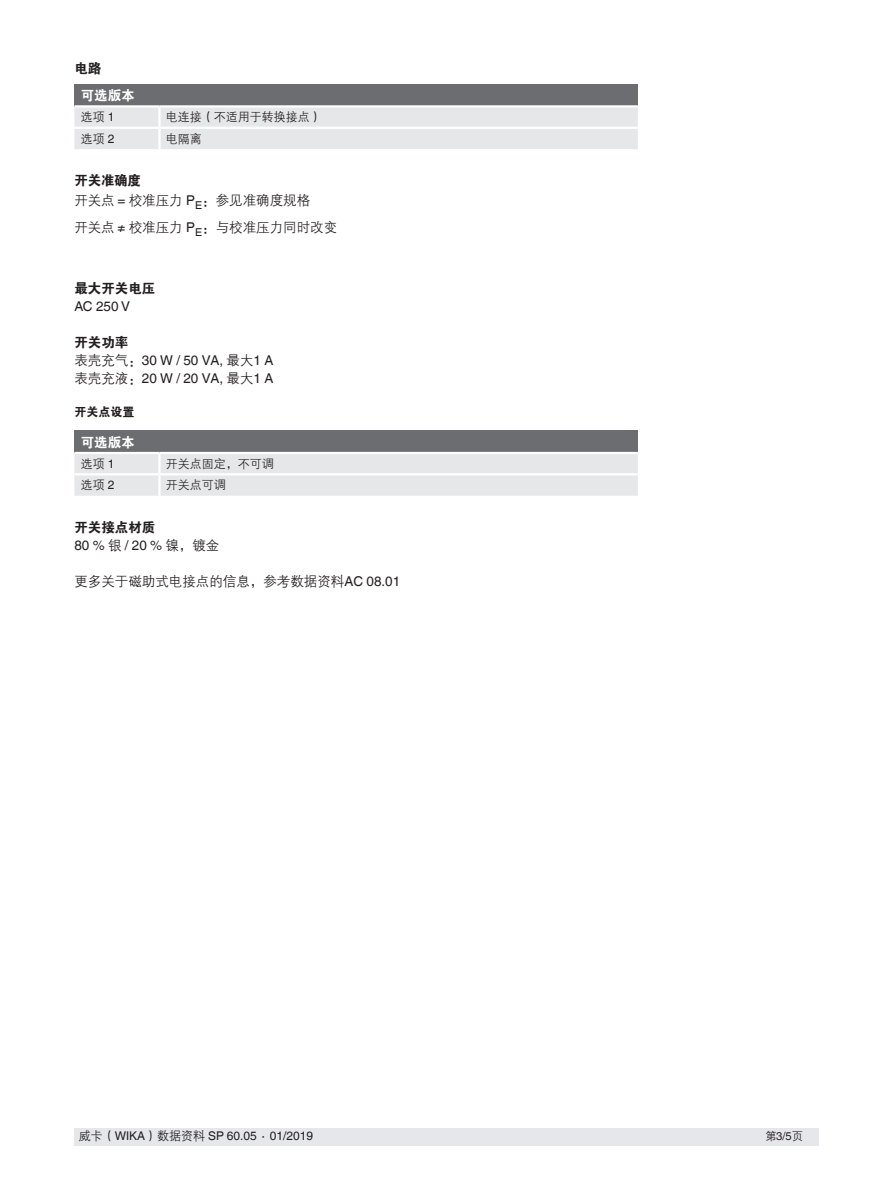
<style>
.page{position:relative;width:893px;height:1188px;background:#fff}
.page>*{position:absolute;margin:0;border:0;box-sizing:border-box;transform-origin:0 0}
.t1{font:13.5px/26.7px "FZZDXJW GB1 0";color:#231f20}
.t2{font:13.5px/18px "Helvetica World";color:#231f20}
.t3{font:13.5px "FZDHTJW GB1 0";color:#231f20}
.t4{font:13.5px "FZDHTJW GB1 0";color:#fff}
.t5{font:12px "FZZDXJW GB1 0";color:#231f20}
.t6{font:12px "Helvetica World";color:#231f20}
.t7{font:12px "FZDHTJW GB1 0";color:#231f20}
.t8{font:11.25px "Helvetica World";color:#231f20}
.s1{font-family:"Helvetica World"}
.s2{font-family:"FZZDXJW GB1 0"}
</style>
<div class="page">
<div style="left:74px;top:1128px;width:745px;height:17px;background:#e6e7e9"></div>
<div style="left:74px;top:84px;width:564px;height:22px;background:#6c6d70"></div>
<div style="left:74px;top:108px;width:564px;height:41px;background:#e6e7e9"></div>
<hr style="left:74px;top:105px;width:85px;height:3px;background:#fff">
<hr style="left:159px;top:105px;width:479px;height:3px;background:#fff">
<hr style="left:158px;top:108px;width:3px;height:19px;background:#fff">
<hr style="left:74px;top:127px;width:85px;height:2px;background:#fff">
<hr style="left:159px;top:127px;width:479px;height:2px;background:#fff">
<hr style="left:158px;top:129px;width:3px;height:20px;background:#fff">
<div style="left:74px;top:431px;width:564px;height:22px;background:#6c6d70"></div>
<div style="left:74px;top:454px;width:564px;height:42px;background:#e6e7e9"></div>
<hr style="left:74px;top:452px;width:85px;height:2px;background:#fff">
<hr style="left:159px;top:452px;width:479px;height:2px;background:#fff">
<hr style="left:158px;top:454px;width:3px;height:19px;background:#fff">
<hr style="left:74px;top:473px;width:85px;height:2px;background:#fff">
<hr style="left:159px;top:473px;width:479px;height:2px;background:#fff">
<hr style="left:158px;top:475px;width:3px;height:21px;background:#fff">
<p class="t3" style="left:74px;top:61px;width:28px">电路</p>
<p class="t4" style="left:81px;top:88px;width:55px">可选版本</p>
<p class="t5" style="left:81px;top:111px;width:35px">选项 <span class="s1">1</span></p>
<p class="t5" style="left:166px;top:111px;width:157px">电连接（不适用于转换接点）</p>
<p class="t5" style="left:81px;top:132px;width:35px">选项 <span class="s1">2</span></p>
<p class="t5" style="left:166px;top:132px;width:37px">电隔离</p>
<p class="t3" style="left:74px;top:173px;width:68px">开关准确度</p>
<p class="t1" style="left:74px;top:188px;width:264px">开关点 <span class="s1">=</span> 校准压力 <span class="s1">P</span><sub>E</sub>：参见准确度规格<br>开关点 <span class="s1">≠</span> 校准压力 <span class="s1">P</span><sub>E</sub>：与校准压力同时改变</p>
<p class="t3" style="left:74px;top:280px;width:82px">最大开关电压</p>
<p class="t2" style="left:74px;top:297px;width:57px">AC 250 V</p>
<p class="t3" style="left:74px;top:334px;width:55px">开关功率</p>
<p class="t2" style="left:74px;top:351px;width:201px"><span class="s2">表壳充气：</span>30 W / 50 VA, <span class="s2">最大</span>1 A<span class="s2">表壳充液：</span>20 W / 20 VA, <span class="s2">最大</span>1 A</p>
<p class="t7" style="left:74px;top:405px;width:61px">开关点设置</p>
<p class="t4" style="left:81px;top:435px;width:55px">可选版本</p>
<p class="t5" style="left:81px;top:457px;width:35px">选项 <span class="s1">1</span></p>
<p class="t5" style="left:166px;top:457px;width:109px">开关点固定，不可调</p>
<p class="t5" style="left:81px;top:479px;width:35px">选项 <span class="s1">2</span></p>
<p class="t5" style="left:166px;top:479px;width:61px">开关点可调</p>
<p class="t3" style="left:74px;top:520px;width:82px">开关接点材质</p>
<p class="t2" style="left:74px;top:536px;width:147px">80 % <span class="s2">银</span> / 20 % <span class="s2">镍，镀金</span></p>
<p class="t1" style="left:74px;top:568px;width:327px">更多关于磁助式电接点的信息，参考数据资料<span class="s1">AC 08.01</span></p>
<p class="t6" style="left:79px;top:1129px;width:236px"><span class="s2">威卡（</span>WIKA<span class="s2">）数据资料</span> SP 60.05 ∙ 01/2019</p>
<p class="t8" style="left:765px;top:1130px;width:39px"><span class="s2">第</span>3/5<span class="s2">页</span></p>
</div>
